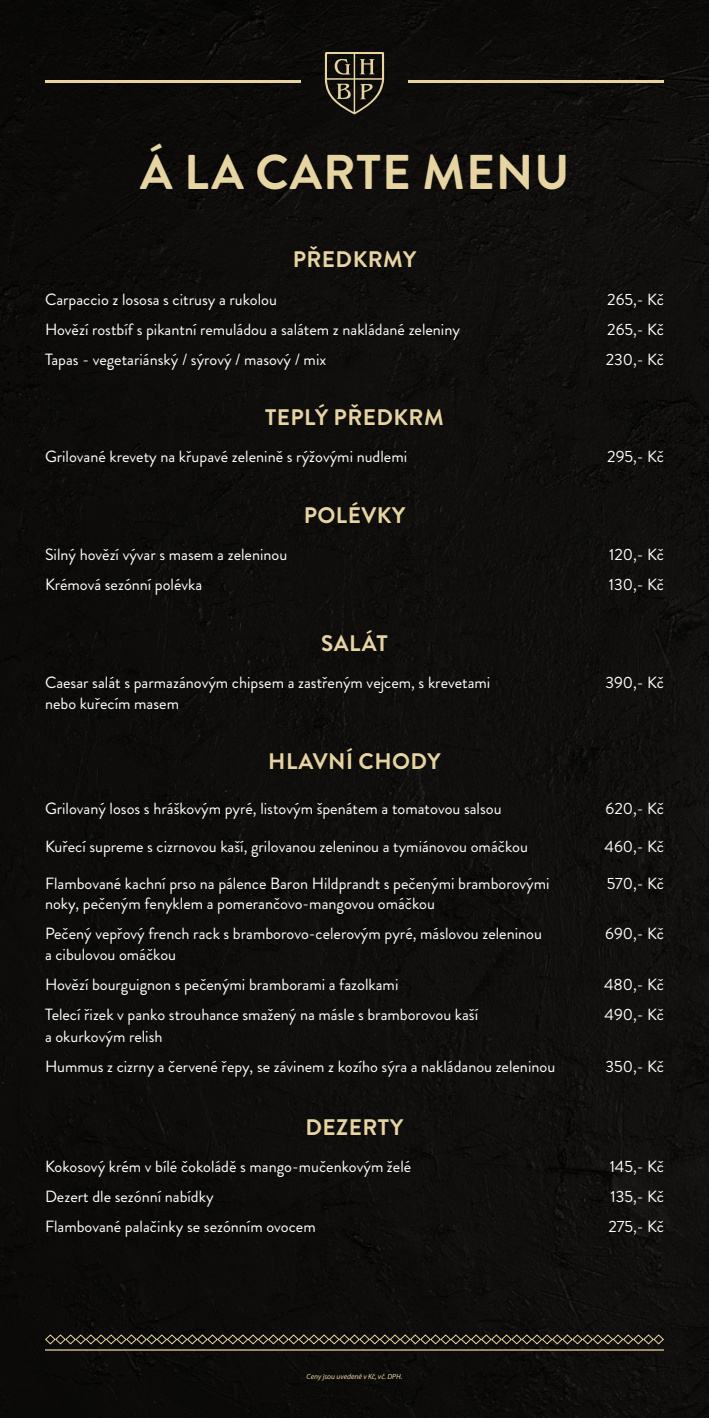
<style>
.page{position:relative;width:709px;height:1418px;background:#fff}
.page>*{position:absolute;margin:0;border:0;box-sizing:border-box;transform-origin:0 0}
.t1{font:700 48.75px "Brandon Grotesque";letter-spacing:.02em;color:#e6d4a2}
.t2{font:700 22.5px "Brandon Grotesque";letter-spacing:.02em;color:#e6d4a2}
.t3{font:16.25px/30px "Brandon Grotesque";color:#fff}
.t4{font:italic 7.5px "Myriad Pro";color:#e6d4a2}
</style>
<div class="page">
<div style="left:0;top:0;width:709px;height:1417px;background:#0e0d0c"></div>
<svg style="left:45px;top:1333px;width:619px;height:11px"></svg>
<hr style="left:45px;top:1349px;width:619px;height:1px;background:#e6d4a2">
<svg style="left:325px;top:52px;width:59px;height:62px"></svg>
<hr style="left:45px;top:80px;width:255px;height:3px;background:#e6d4a2">
<hr style="left:408px;top:80px;width:256px;height:3px;background:#e6d4a2">
<h1 class="t1" style="left:140px;top:138px;width:431px">Á LA CARTE MENU</h1>
<h2 class="t2" style="left:293px;top:244px;width:125px">PŘEDKRMY</h2>
<p class="t3" style="left:45px;top:284px;width:233px">Carpaccio z lososa s citrusy a rukolou</p>
<p class="t3" style="left:607px;top:284px;width:58px">265,- Kč</p>
<p class="t3" style="left:45px;top:314px;width:416px">Hovězí rostbíf s pikantní remuládou a salátem z nakládané zeleniny</p>
<p class="t3" style="left:607px;top:314px;width:58px">265,- Kč</p>
<p class="t3" style="left:45px;top:344px;width:283px">Tapas - vegetariánský / sýrový / masový / mix</p>
<p class="t3" style="left:606px;top:344px;width:60px">230,- Kč</p>
<h2 class="t2" style="left:265px;top:401px;width:180px">TEPLÝ PŘEDKRM</h2>
<p class="t3" style="left:45px;top:442px;width:364px">Grilované krevety na křupavé zelenině s rýžovými nudlemi</p>
<p class="t3" style="left:607px;top:442px;width:58px">295,- Kč</p>
<h2 class="t2" style="left:304px;top:499px;width:103px">POLÉVKY</h2>
<p class="t3" style="left:45px;top:539px;width:244px">Silný hovězí vývar s masem a zeleninou</p>
<p class="t3" style="left:609px;top:539px;width:56px">120,- Kč</p>
<p class="t3" style="left:45px;top:569px;width:159px">Krémová sezónní polévka</p>
<p class="t3" style="left:609px;top:569px;width:57px">130,- Kč</p>
<h2 class="t2" style="left:321px;top:627px;width:68px">SALÁT</h2>
<p class="t3" style="left:45px;top:667px;width:447px">Caesar salát s parmazánovým chipsem a zastřeným vejcem, s krevetami</p>
<p class="t3" style="left:605px;top:667px;width:60px">390,- Kč</p>
<p class="t3" style="left:45px;top:688px;width:135px">nebo kuřecím masem</p>
<h2 class="t2" style="left:268px;top:746px;width:174px">HLAVNÍ CHODY</h2>
<p class="t3" style="left:45px;top:793px;width:458px">Grilovaný losos s hráškovým pyré, listovým špenátem a tomatovou salsou</p>
<p class="t3" style="left:605px;top:793px;width:60px">620,- Kč</p>
<p class="t3" style="left:45px;top:831px;width:484px">Kuřecí supreme s cizrnovou kaší, grilovanou zeleninou a tymiánovou omáčkou</p>
<p class="t3" style="left:604px;top:831px;width:61px">460,- Kč</p>
<p class="t3" style="left:45px;top:868px;width:506px">Flambované kachní prso na pálence Baron Hildprandt s pečenými bramborovými</p>
<p class="t3" style="left:606px;top:868px;width:59px">570,- Kč</p>
<p class="t3" style="left:45px;top:888px;width:498px">noky, pečeným fenyklem a pomerančovo-mangovou omáčkou<br>Pečený vepřový french rack s bramborovo-celerovým pyré, máslovou zeleninou</p>
<p class="t3" style="left:605px;top:918px;width:60px">690,- Kč</p>
<p class="t3" style="left:45px;top:940px;width:355px">a cibulovou omáčkou<br>Hovězí bourguignon s pečenými bramborami a fazolkami</p>
<p class="t3" style="left:604px;top:970px;width:61px">480,- Kč</p>
<p class="t3" style="left:45px;top:1000px;width:434px">Telecí řizek v panko strouhance smažený na másle s bramborovou kaší</p>
<p class="t3" style="left:604px;top:1000px;width:61px">490,- Kč</p>
<p class="t3" style="left:45px;top:1021px;width:511px">a okurkovým relish<br>Hummus z cizrny a červené řepy, se závinem z kozího sýra a nakládanou zeleninou</p>
<p class="t3" style="left:605px;top:1051px;width:60px">350,- Kč</p>
<h2 class="t2" style="left:305px;top:1111px;width:99px">DEZERTY</h2>
<p class="t3" style="left:45px;top:1151px;width:368px">Kokosový krém v bílé čokoládě s mango-mučenkovým želé</p>
<p class="t3" style="left:609px;top:1151px;width:56px">145,- Kč</p>
<p class="t3" style="left:45px;top:1181px;width:170px">Dezert dle sezónní nabídky</p>
<p class="t3" style="left:610px;top:1181px;width:55px">135,- Kč</p>
<p class="t3" style="left:45px;top:1211px;width:272px">Flambované palačinky se sezónním ovocem</p>
<p class="t3" style="left:608px;top:1211px;width:57px">275,- Kč</p>
<p class="t4" style="left:307px;top:1371px;width:97px">Ceny jsou uvedené v Kč, vč. DPH.</p>
</div>
